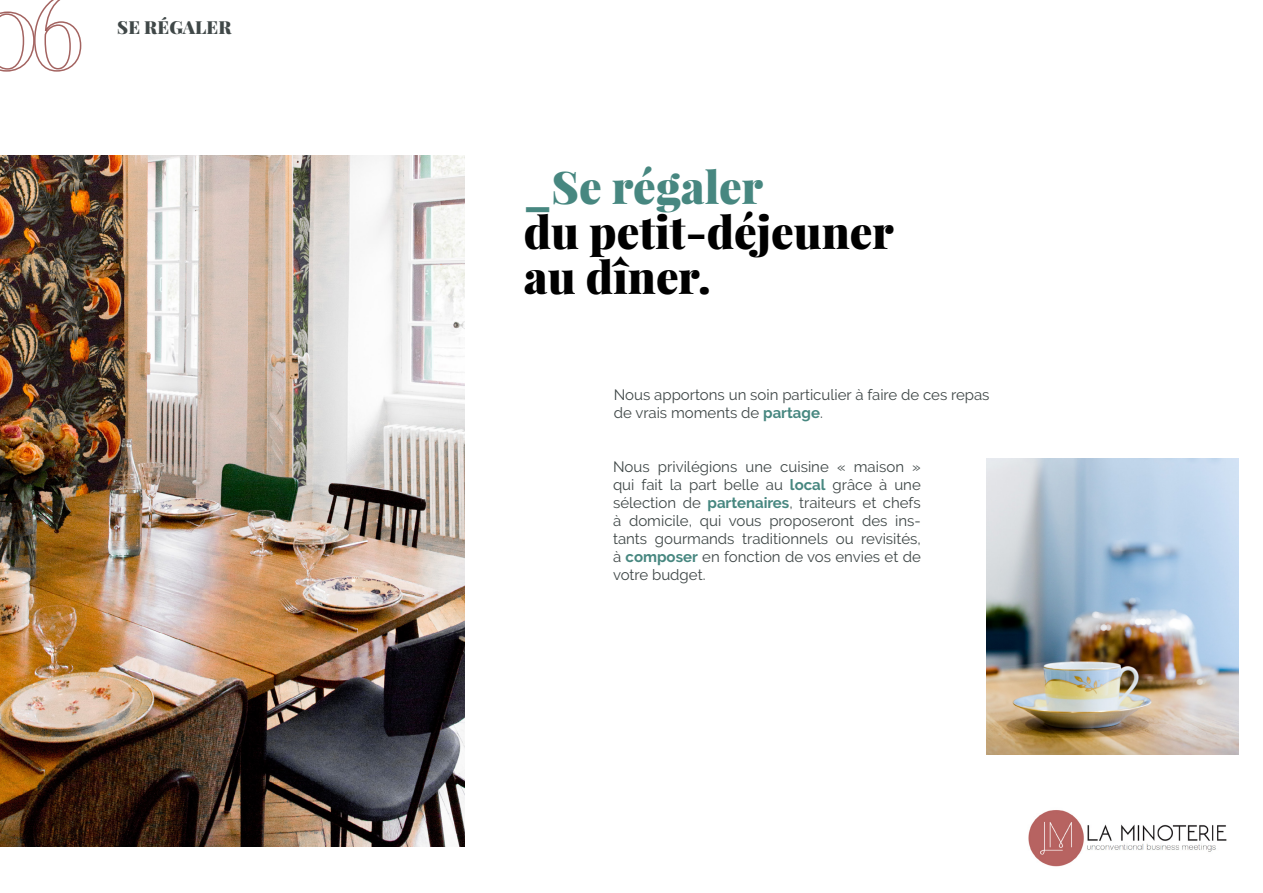
<style>
.page{position:relative;width:1263px;height:893px;background:#fff}
.page>*{position:absolute;margin:0;border:0;box-sizing:border-box;transform-origin:0 0}
.t1{font:900 45px/45px "Playfair Display";color:#000}
.t2{font:900 45px "Playfair Display";letter-spacing:-.005em;color:#478780}
.t3{font:900 18px "Playfair Display";letter-spacing:.01em;color:#3f4747}
.t4{font:15px/18px "Raleway";color:#3f4747;text-align:justify}
.s1{font-weight:700;color:#478780}
</style>
<div class="page">
<img style="left:986px;top:459px;width:252px;height:295px">
<img style="left:0;top:155px;width:464px;height:691px">
<svg style="left:0;top:0;width:82px;height:72px"></svg>
<img style="left:1028px;top:810px;width:199px;height:57px">
<p class="t3" style="left:117px;top:15px;width:116px">SE RÉGALER</p>
<h1 class="t2" style="left:524px;top:158px;width:241px">_Se régaler</h1>
<h1 class="t1" style="left:524px;top:209px;width:371px">du petit-déjeuner au dîner.</h1>
<p class="t4" style="left:614px;top:386px;width:377px">Nous apportons un soin particulier à faire de ces repas de vrais moments de <span class="s1">partage</span>.</p>
<p class="t4" style="left:613px;top:458px;width:309px">Nous privilégions une cuisine « maison » qui fait la part belle au <span class="s1">local</span> grâce à une sélection de <span class="s1">partenaires</span>, traiteurs et chefs à domicile, qui vous proposeront des ins&shy;tants gourmands traditionnels ou revisités, à <span class="s1">composer</span> en fonction de vos envies et de votre budget.</p>
</div>
